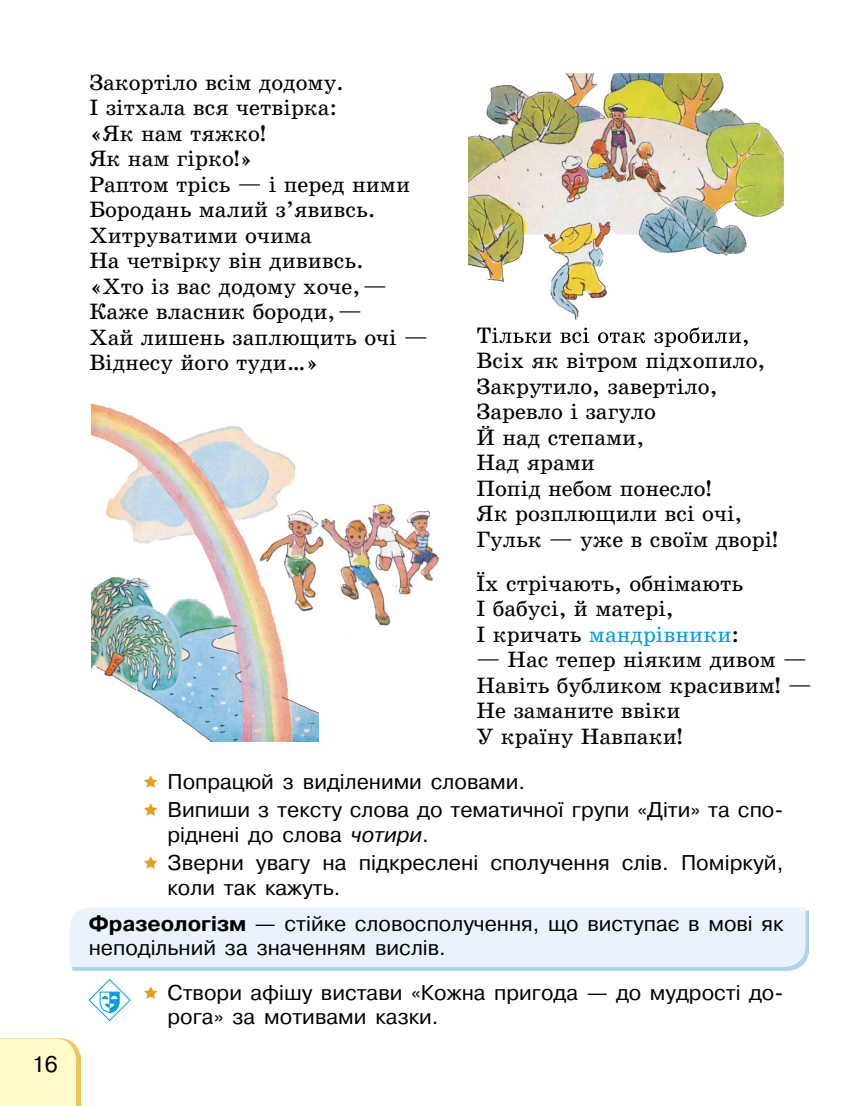
<style>
.page{position:relative;width:851px;height:1106px;background:#fff}
.page>*{position:absolute;margin:0;border:0;box-sizing:border-box;transform-origin:0 0}
.t1{font:22.5px/25.5px "School Book C";color:#000}
.t2{font:22.5px "Pragmatica C";color:#000}
.t3{font:21.3px/28.5px "Pragmatica C";color:#000}
.s1{color:#009de1}
.s2{font-style:italic}
.s3{font-weight:700}
</style>
<div class="page">
<div style="left:72px;top:910px;width:736px;height:60px;background:#aed3f0"></div>
<div style="left:69px;top:907px;width:736px;height:60px;background:#eaf3fb"></div>
<img style="left:76px;top:1045px;width:4px;height:61px">
<div style="left:0;top:1038px;width:76px;height:68px;background:#fefac9"></div>
<img style="left:468px;top:74px;width:315px;height:270px">
<img style="left:477px;top:327px;width:270px;height:17px">
<img style="left:91px;top:403px;width:182px;height:82px">
<img style="left:273px;top:451px;width:23px;height:29px">
<img style="left:91px;top:485px;width:168px;height:154px">
<img style="left:91px;top:639px;width:182px;height:102px">
<img style="left:273px;top:641px;width:46px;height:100px">
<img style="left:259px;top:480px;width:181px;height:161px">
<svg style="left:88px;top:979px;width:43px;height:42px"></svg>
<p class="t2" style="left:32px;top:1052px;width:28px">16</p>
<p class="t1" style="left:89px;top:70px;width:340px">Закортіло всім додому.<br>І зітхала вся четвірка:<br>«Як нам тяжко!<br>Як нам гірко!»<br>Раптом трісь — і перед ними<br>Бородань малий з’явивсь.<br>Хитруватими очима<br>На четвірку він дививсь.<br>«Хто із вас додому хоче, —<br>Каже власник бороди, —<br>Хай лишень заплющить очі —<br>Віднесу його туди…»</p>
<p class="t1" style="left:476px;top:348px;width:303px">Всіх як вітром підхопило,<br>Закрутило, завертіло,<br>Заревло і загуло<br>Й над степами,<br>Над ярами<br>Попід небом понесло!<br>Як розплющили всі очі,<br>Гульк — уже в своїм дворі!</p>
<p class="t1" style="left:476px;top:570px;width:268px">Їх стрічають, обнімають<br>І бабусі, й матері,<br>І кричать <span class="s1">мандрівники</span>:</p>
<p class="t1" style="left:476px;top:647px;width:337px">— Нас тепер ніяким дивом —<br>Навіть бубликом красивим! —<br>Не заманите ввіки<br>У країну Навпаки!</p>
<p class="t3" style="left:167px;top:767px;width:617px">Попрацюй з виділеними словами.<br>Випиши з тексту слова до тематичної групи «Діти» та спо-</p>
<p class="t3" style="left:167px;top:820px;width:617px">ріднені до слова <span class="s2">чотири</span>.<br>Зверни увагу на підкреслені сполучення слів. Поміркуй,</p>
<p class="t3" style="left:89px;top:869px;width:696px;line-height:36.5px;text-indent:79px">коли так кажуть.<br><span class="s3">Фразеологізм</span> — стійке словосполучення, що виступає в мові як</p>
<p class="t3" style="left:167px;top:925px;width:617px;line-height:44.7px;text-indent:-79px">неподільний за значенням вислів.<br>Створи афішу вистави «Кожна пригода — до мудрості до-</p>
<p class="t3" style="left:167px;top:1002px;width:272px">рога» за мотивами казки.</p>
</div>
